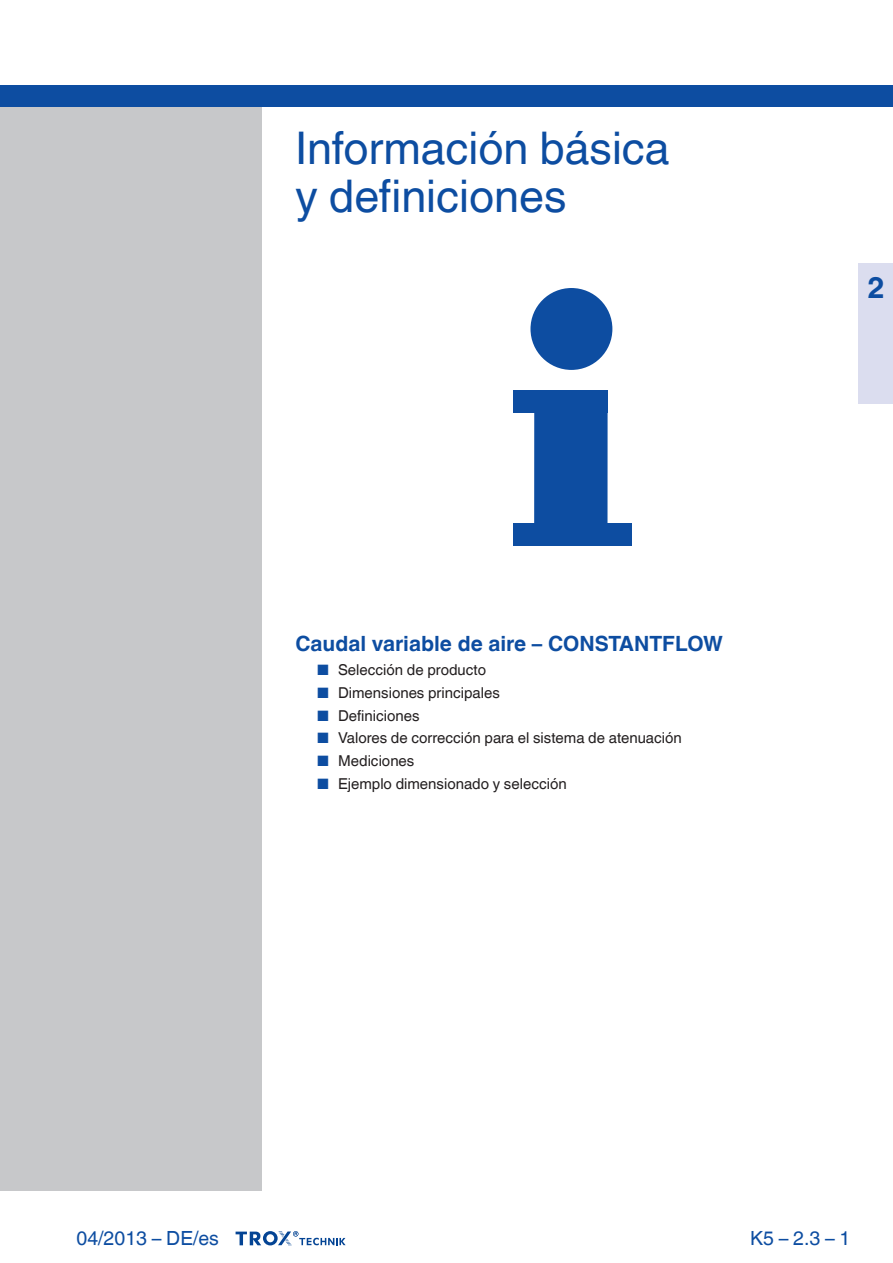
<style>
.page{position:relative;width:893px;height:1263px;background:#fff}
.page>*{position:absolute;margin:0;border:0;box-sizing:border-box;transform-origin:0 0}
.leaflet_head1{font:45px "TROX Helvetica";color:#0d4da1}
.Register-Tab-Ziffern{font:700 30px "TROX Helvetica";color:#0d4da1}
.leaflet_intro_descr{font:700 21px "TROX Helvetica";color:#0d4da1}
.country{font:19.5px "TROX Helvetica";color:#0d4da1}
.pagina_li-re{font:19.5px "TROX Helvetica";color:#0d4da1}
.t1{font:15px "TROX Helvetica";color:#231f20}
.s1{color:#0d4da1}
</style>
<div class="page">
<div style="left:0;top:106px;width:261px;height:1084px;background:#c7c8ca"></div>
<div style="left:0;top:85px;width:893px;height:21px;background:#0d4da1"></div>
<svg style="left:236px;top:1231px;width:110px;height:15px"></svg>
<div style="left:534px;top:413px;width:74px;height:110px;background:#0d4da1"></div>
<div style="left:513px;top:390px;width:95px;height:23px;background:#0d4da1"></div>
<div style="left:530px;top:288px;width:82px;height:82px;background:#0d4da1;border-radius:50%"></div>
<div style="left:513px;top:523px;width:118px;height:23px;background:#0d4da1"></div>
<div style="left:859px;top:264px;width:34px;height:140px;background:#dbddef"></div>
<p class="leaflet_head1" style="left:296px;top:122px;width:376px">Información básica</p>
<p class="leaflet_head1" style="left:296px;top:170px;width:272px">y definiciones</p>
<p class="leaflet_intro_descr" style="left:296px;top:631px;width:429px">Caudal variable de aire – CONSTANTFLOW</p>
<p class="t1" style="left:317px;top:661px;width:171px"><span class="s1">■</span> Selección de producto</p>
<p class="t1" style="left:317px;top:684px;width:185px"><span class="s1">■</span> Dimensiones principales</p>
<p class="t1" style="left:317px;top:707px;width:104px"><span class="s1">■</span> Definiciones</p>
<p class="t1" style="left:317px;top:729px;width:367px"><span class="s1">■</span> Valores de corrección para el sistema de atenuación</p>
<p class="t1" style="left:317px;top:752px;width:99px"><span class="s1">■</span> Mediciones</p>
<p class="t1" style="left:317px;top:775px;width:251px"><span class="s1">■</span> Ejemplo dimensionado y selección</p>
<p class="Register-Tab-Ziffern" style="left:867px;top:270px;width:19px">2</p>
<p class="country" style="left:77px;top:1227px;width:144px">04/2013 – DE/es</p>
<p class="pagina_li-re" style="left:750px;top:1227px;width:102px">K5 – 2.3 – 1</p>
</div>
